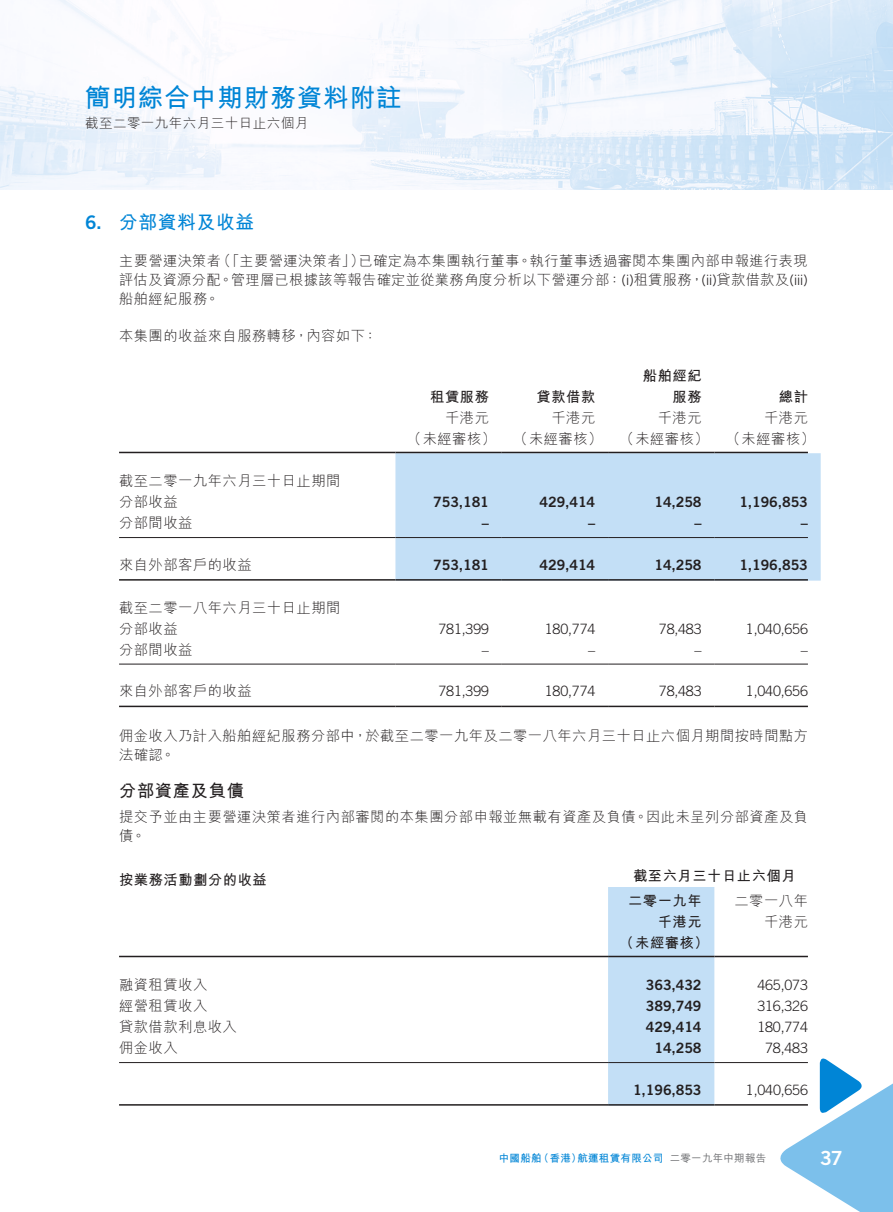
<style>
.page{position:relative;width:893px;height:1212px;background:#fff}
.page>*{position:absolute;margin:0;border:0;box-sizing:border-box;transform-origin:0 0}
.t1{font:700 25.5px "M Hei HK";letter-spacing:.04em;color:#0085d6}
.t2{font:19.5px "Trade Gothic LT Std Bd 2";color:#fff}
.Heading_1{font:700 18.75px "M Hei HK";letter-spacing:.035em;color:#0085d6}
.Heading_2{font:700 17.25px "M Hei HK";letter-spacing:.04em;color:#231f20}
.Body_Text{font:300 14.25px/18.8px "M Hei HK";letter-spacing:.04em;color:#231f20}
.Body_Text-2{font:14.25px "Trade Gothic LT Std Bd 2";letter-spacing:-.01em;color:#231f20}
.Body_Text-3{font:300 14.25px "Trade Gothic LT Std";letter-spacing:-.01em;color:#231f20}
.Body_Text-4{font:700 14.25px "M Hei HK";letter-spacing:.04em;color:#231f20}
.t3{font:300 13.5px "M Hei HK";letter-spacing:.035em;color:#231f20}
.t4{font:700 10.5px "M Hei HK";letter-spacing:.03em;color:#0085d6}
.s1{font-family:"Trade Gothic LT Std Bd 2";font-weight:400}
.s2{font-family:"Trade Gothic LT Std"}
.s3{font-weight:500;color:#6c6d70}
</style>
<div class="page">
<img style="left:0;top:0;width:893px;height:189px">
<svg style="left:772px;top:1058px;width:121px;height:154px"></svg>
<div style="left:395px;top:453px;width:426px;height:128px;background:#c3dff6"></div>
<hr style="left:119px;top:452px;width:276px;height:1px;background:#231f20">
<hr style="left:395px;top:452px;width:107px;height:1px;background:#231f20">
<hr style="left:502px;top:452px;width:106px;height:1px;background:#231f20">
<hr style="left:608px;top:452px;width:106px;height:1px;background:#231f20">
<hr style="left:714px;top:452px;width:94px;height:1px;background:#231f20">
<hr style="left:119px;top:537px;width:276px;height:1px;background:#231f20">
<hr style="left:395px;top:537px;width:107px;height:1px;background:#231f20">
<hr style="left:502px;top:537px;width:106px;height:1px;background:#231f20">
<hr style="left:608px;top:537px;width:106px;height:1px;background:#231f20">
<hr style="left:714px;top:537px;width:94px;height:1px;background:#231f20">
<hr style="left:119px;top:579px;width:276px;height:2px;background:#231f20">
<hr style="left:395px;top:579px;width:107px;height:2px;background:#231f20">
<hr style="left:502px;top:579px;width:106px;height:2px;background:#231f20">
<hr style="left:608px;top:579px;width:106px;height:2px;background:#231f20">
<hr style="left:714px;top:579px;width:94px;height:2px;background:#231f20">
<hr style="left:119px;top:664px;width:276px;height:1px;background:#231f20">
<hr style="left:395px;top:664px;width:107px;height:1px;background:#231f20">
<hr style="left:502px;top:664px;width:106px;height:1px;background:#231f20">
<hr style="left:608px;top:664px;width:106px;height:1px;background:#231f20">
<hr style="left:714px;top:664px;width:94px;height:1px;background:#231f20">
<hr style="left:119px;top:706px;width:276px;height:1px;background:#231f20">
<hr style="left:395px;top:706px;width:107px;height:1px;background:#231f20">
<hr style="left:502px;top:706px;width:106px;height:1px;background:#231f20">
<hr style="left:608px;top:706px;width:106px;height:1px;background:#231f20">
<hr style="left:714px;top:706px;width:94px;height:1px;background:#231f20">
<div style="left:608px;top:887px;width:106px;height:217px;background:#c3dff6"></div>
<hr style="left:119px;top:956px;width:489px;height:1px;background:#231f20">
<hr style="left:608px;top:956px;width:106px;height:1px;background:#231f20">
<hr style="left:714px;top:956px;width:94px;height:1px;background:#231f20">
<hr style="left:119px;top:1062px;width:489px;height:1px;background:#231f20">
<hr style="left:608px;top:1062px;width:106px;height:1px;background:#231f20">
<hr style="left:714px;top:1062px;width:94px;height:1px;background:#231f20">
<hr style="left:119px;top:1104px;width:489px;height:1px;background:#231f20">
<hr style="left:608px;top:1104px;width:106px;height:1px;background:#231f20">
<hr style="left:714px;top:1104px;width:94px;height:1px;background:#231f20">
<h1 class="t1" style="left:85px;top:79px;width:318px">簡明綜合中期財務資料附註</h1>
<p class="t3" style="left:85px;top:116px;width:225px">截至二零一九年六月三十日止六個月</p>
<p class="Heading_1" style="left:85px;top:209px;width:171px"><span class="s1">6.</span> 分部資料及收益</p>
<p class="Body_Text" style="left:119px;top:252px;width:690px;text-align:justify">主要營運決策者（「主要營運決策者」）已確定為本集團執行董事。執行董事透過審閱本集團內部申報進行表現評估及資源分配。管理層已根據該等報告確定並從業務角度分析以下營運分部：<span class="s2">(i)</span>租賃服務，<span class="s2">(ii)</span>貸款借款及<span class="s2">(iii)</span>船舶經紀服務。</p>
<p class="Body_Text" style="left:119px;top:327px;width:260px">本集團的收益來自服務轉移，內容如下：</p>
<p class="Body_Text-4" style="left:430px;top:387px;width:60px">租賃服務</p>
<p class="Body_Text-4" style="left:537px;top:387px;width:60px">貸款借款</p>
<p class="Body_Text-4" style="left:643px;top:366px;width:60px">船舶經紀</p>
<p class="Body_Text-4" style="left:672px;top:387px;width:31px">服務</p>
<p class="Body_Text-4" style="left:779px;top:387px;width:31px">總計</p>
<p class="Body_Text" style="left:445px;top:408px;width:45px">千港元</p>
<p class="Body_Text" style="left:551px;top:408px;width:45px">千港元</p>
<p class="Body_Text" style="left:658px;top:408px;width:45px">千港元</p>
<p class="Body_Text" style="left:764px;top:408px;width:45px">千港元</p>
<p class="Body_Text" style="left:407px;top:429px;width:90px">（未經審核）</p>
<p class="Body_Text" style="left:513px;top:429px;width:90px">（未經審核）</p>
<p class="Body_Text" style="left:620px;top:429px;width:90px">（未經審核）</p>
<p class="Body_Text" style="left:726px;top:429px;width:90px">（未經審核）</p>
<p class="Body_Text" style="left:119px;top:471px;width:223px">截至二零一九年六月三十日止期間</p>
<p class="Body_Text" style="left:119px;top:492px;width:60px">分部收益</p>
<p class="Body_Text-2" style="left:433px;top:493px;width:57px">753,181</p>
<p class="Body_Text-2" style="left:540px;top:493px;width:57px">429,414</p>
<p class="Body_Text-2" style="left:654px;top:493px;width:49px">14,258</p>
<p class="Body_Text-2" style="left:739px;top:493px;width:70px">1,196,853</p>
<p class="Body_Text" style="left:119px;top:513px;width:75px">分部間收益</p>
<p class="Body_Text-2" style="left:482px;top:514px;width:9px">–</p>
<p class="Body_Text-2" style="left:588px;top:514px;width:9px">–</p>
<p class="Body_Text-2" style="left:694px;top:514px;width:9px">–</p>
<p class="Body_Text-2" style="left:801px;top:514px;width:9px">–</p>
<p class="Body_Text" style="left:119px;top:555px;width:134px">來自外部客戶的收益</p>
<p class="Body_Text-2" style="left:433px;top:556px;width:57px">753,181</p>
<p class="Body_Text-2" style="left:540px;top:556px;width:57px">429,414</p>
<p class="Body_Text-2" style="left:654px;top:556px;width:49px">14,258</p>
<p class="Body_Text-2" style="left:739px;top:556px;width:70px">1,196,853</p>
<p class="Body_Text" style="left:119px;top:598px;width:223px">截至二零一八年六月三十日止期間</p>
<p class="Body_Text" style="left:119px;top:619px;width:60px">分部收益</p>
<p class="Body_Text-3" style="left:439px;top:620px;width:52px">781,399</p>
<p class="Body_Text-3" style="left:545px;top:620px;width:52px">180,774</p>
<p class="Body_Text-3" style="left:659px;top:620px;width:44px">78,483</p>
<p class="Body_Text-3" style="left:746px;top:620px;width:64px">1,040,656</p>
<p class="Body_Text" style="left:119px;top:640px;width:75px">分部間收益</p>
<p class="Body_Text-3" style="left:482px;top:641px;width:9px">–</p>
<p class="Body_Text-3" style="left:588px;top:641px;width:9px">–</p>
<p class="Body_Text-3" style="left:694px;top:641px;width:9px">–</p>
<p class="Body_Text-3" style="left:801px;top:641px;width:9px">–</p>
<p class="Body_Text" style="left:119px;top:682px;width:134px">來自外部客戶的收益</p>
<p class="Body_Text-3" style="left:439px;top:683px;width:52px">781,399</p>
<p class="Body_Text-3" style="left:545px;top:683px;width:52px">180,774</p>
<p class="Body_Text-3" style="left:659px;top:683px;width:44px">78,483</p>
<p class="Body_Text-3" style="left:746px;top:683px;width:64px">1,040,656</p>
<p class="Body_Text" style="left:119px;top:726px;width:691px">佣金收入乃計入船舶經紀服務分部中，於截至二零一九年及二零一八年六月三十日止六個月期間按時間點方法確認。</p>
<p class="Heading_2" style="left:119px;top:778px;width:126px">分部資產及負債</p>
<p class="Body_Text" style="left:119px;top:808px;width:691px">提交予並由主要營運決策者進行內部審閱的本集團分部申報並無載有資產及負債。因此未呈列分部資產及負債。</p>
<p class="Body_Text-4" style="left:119px;top:869px;width:149px">按業務活動劃分的收益</p>
<p class="Body_Text-4" style="left:633px;top:865px;width:164px">截至六月三十日止六個月</p>
<p class="Body_Text-4" style="left:628px;top:890px;width:75px">二零一九年</p>
<p class="Body_Text" style="left:734px;top:891px;width:75px">二零一八年</p>
<p class="Body_Text-4" style="left:658px;top:911px;width:45px">千港元</p>
<p class="Body_Text" style="left:764px;top:912px;width:45px">千港元</p>
<p class="Body_Text-4" style="left:620px;top:932px;width:91px">（未經審核）</p>
<p class="Body_Text" style="left:119px;top:975px;width:90px">融資租賃收入</p>
<p class="Body_Text-2" style="left:646px;top:976px;width:57px">363,432</p>
<p class="Body_Text-3" style="left:757px;top:976px;width:52px">465,073</p>
<p class="Body_Text" style="left:119px;top:996px;width:90px">經營租賃收入</p>
<p class="Body_Text-2" style="left:646px;top:997px;width:57px">389,749</p>
<p class="Body_Text-3" style="left:757px;top:997px;width:52px">316,326</p>
<p class="Body_Text" style="left:119px;top:1017px;width:119px">貸款借款利息收入</p>
<p class="Body_Text-2" style="left:646px;top:1018px;width:57px">429,414</p>
<p class="Body_Text-3" style="left:757px;top:1018px;width:52px">180,774</p>
<p class="Body_Text" style="left:119px;top:1038px;width:60px">佣金收入</p>
<p class="Body_Text-2" style="left:654px;top:1039px;width:49px">14,258</p>
<p class="Body_Text-3" style="left:765px;top:1039px;width:44px">78,483</p>
<p class="Body_Text-2" style="left:633px;top:1081px;width:70px">1,196,853</p>
<p class="Body_Text-3" style="left:746px;top:1081px;width:64px">1,040,656</p>
<p class="t4" style="left:499px;top:1150px;width:269px">中國船舶（香港）航運租賃有限公司 <span class="s3">二零一九年中期報告</span></p>
<h2 class="t2" style="left:820px;top:1145px;width:24px">37</h2>
</div>
